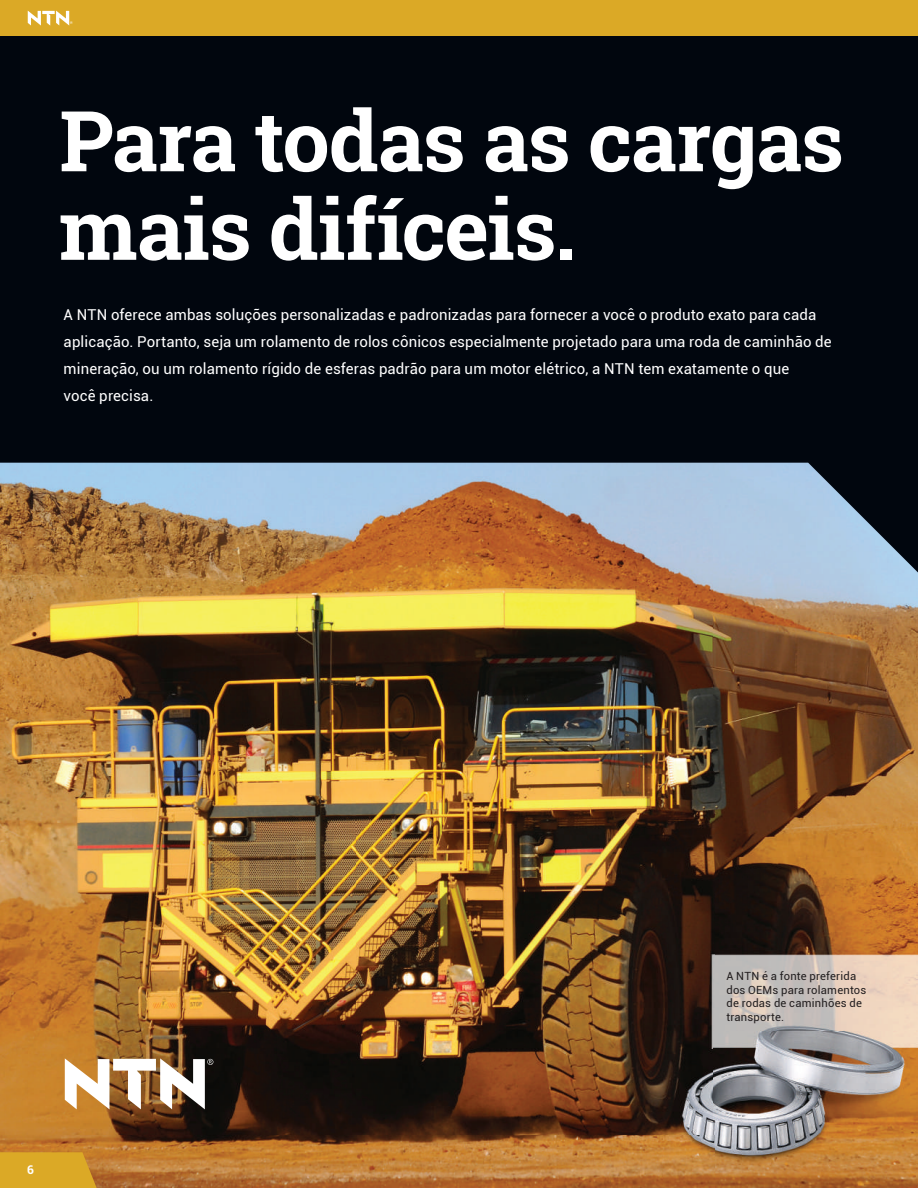
<style>
.page{position:relative;width:918px;height:1188px;background:#fff}
.page>*{position:absolute;margin:0;border:0;box-sizing:border-box;transform-origin:0 0}
.t1{font:700 84px/88.5px "Roboto Slab";letter-spacing:-.015em;color:#fff}
.t2{font:15px/27px "Roboto";letter-spacing:.005em;color:#fff}
.t3{font:700 12px "Roboto";color:#fff}
.t4{font:11.25px/13.5px "Roboto";letter-spacing:.02em;color:#231f20}
</style>
<div class="page">
<img style="left:0;top:573px;width:918px;height:615px">
<svg style="left:0;top:36px;width:918px;height:537px;background:#222428"></svg>
<svg style="left:0;top:1152px;width:97px;height:36px;background:#d8a426"></svg>
<div style="left:0;top:0;width:918px;height:36px;background:#dba926"></div>
<svg style="left:28px;top:11px;width:45px;height:15px"></svg>
<svg style="left:65px;top:1058px;width:148px;height:51px"></svg>
<h1 class="t1" style="left:59px;top:96px;width:786px">Para todas as cargas mais difíceis.</h1>
<p class="t2" style="left:64px;top:301px;width:770px">A NTN oferece ambas soluções personalizadas e padronizadas para fornecer a você o produto exato para cada aplicação. Portanto, seja um rolamento de rolos cônicos especialmente projetado para uma roda de caminhão de mineração, ou um rolamento rígido de esferas padrão para um motor elétrico, a NTN tem exatamente o que<br>você precisa.</p>
<p class="t3" style="left:27px;top:1162px;width:8px">6</p>
<p class="t4" style="left:726px;top:969px;width:141px">A NTN é a fonte preferida dos OEMs para rolamentos de rodas de caminhões de transporte.</p>
</div>
